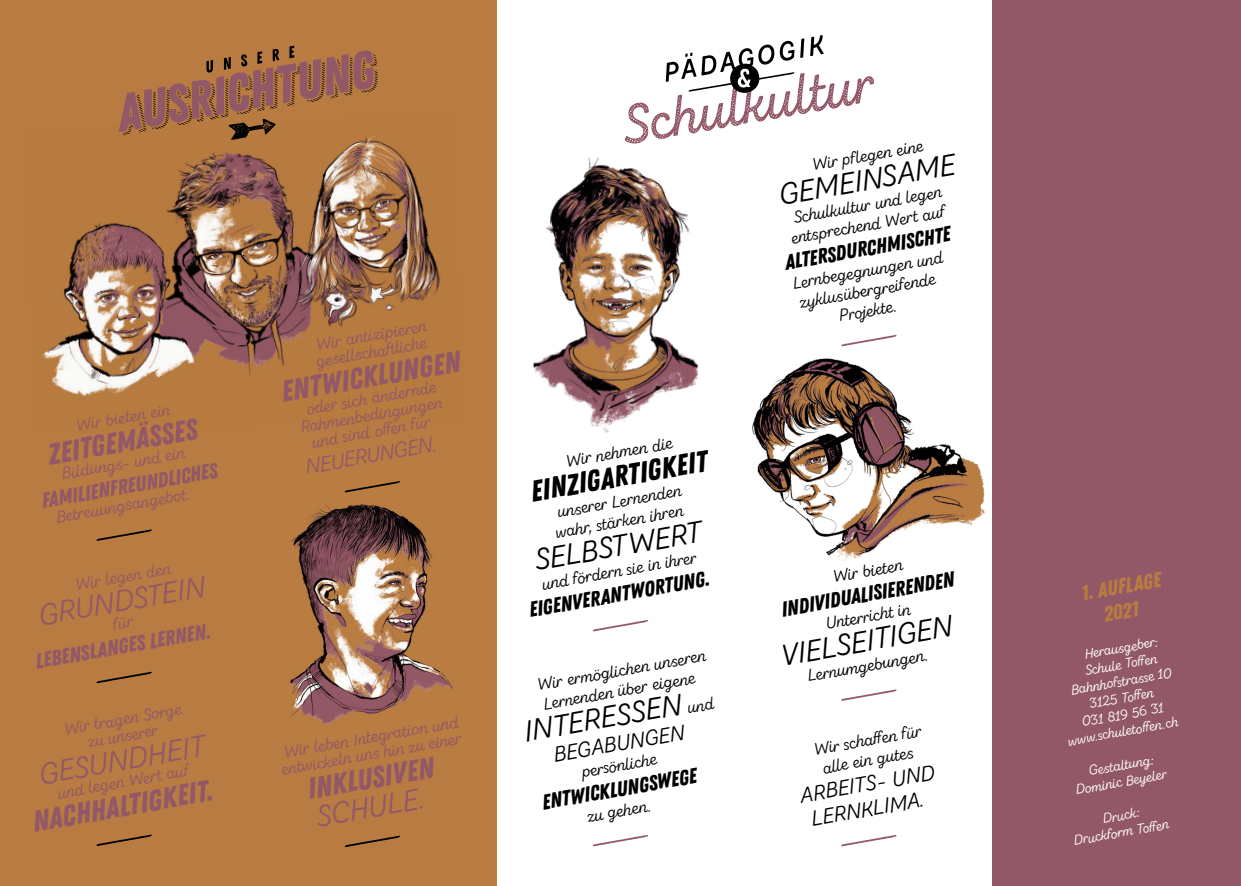
<style>
.page{position:relative;width:1241px;height:886px;background:#fff}
.page>*{position:absolute;margin:0;border:0;box-sizing:border-box;transform-origin:0 0}
.t1{font:29.75px "Zing Rust Base";color:#925867}
.t2{font:29.75px "Zing Rust Base";color:#000}
.t3{font:29.62px "Zing Script Rust R Base";color:#000}
.t4{font:29.62px "Zing Script Rust R Base";color:#925867}
.t5{font:21.38px "Zing Rust Base";color:#000}
.t6{font:21.38px "Zing Rust Base";color:#925867}
.t7{font:21.38px/24.9px "Zing Script Rust R Base";color:#000;text-align:center}
.t8{font:21.38px/25px "Zing Rust Base";color:#b87c42;text-align:center}
.t9{font:21.38px "Zing Script Rust R Base";color:#925867}
.t10{font:16.62px/20px "Zing Script Rust R Base";color:#000;text-align:center}
.t11{font:16.62px/16.6px "Zing Script Rust R Base";color:#925867;text-align:center}
.t12{font:13.75px "Zing Script Rust R Base";color:#fff}
.s1{font-size:16.62px}
</style>
<div class="page">
<div style="left:0;top:0;width:496px;height:886px;background:#b87c42"></div>
<div style="left:992px;top:0;width:248px;height:886px;background:#925867"></div>
<img style="left:533px;top:157px;width:166px;height:276px">
<img style="left:752px;top:346px;width:234px;height:215px">
<img style="left:290px;top:504px;width:163px;height:221px">
<img style="left:42px;top:140px;width:399px;height:256px">
<svg style="left:119px;top:46px;width:258px;height:94px"></svg>
<svg style="left:625px;top:35px;width:248px;height:109px"></svg>
<svg style="left:592px;top:620px;width:56px;height:11px"></svg>
<svg style="left:592px;top:835px;width:56px;height:11px"></svg>
<svg style="left:841px;top:335px;width:55px;height:11px"></svg>
<svg style="left:841px;top:689px;width:55px;height:12px"></svg>
<svg style="left:841px;top:835px;width:55px;height:11px"></svg>
<svg style="left:96px;top:529px;width:56px;height:12px"></svg>
<svg style="left:96px;top:671px;width:56px;height:12px"></svg>
<svg style="left:96px;top:834px;width:56px;height:12px"></svg>
<svg style="left:344px;top:481px;width:56px;height:12px"></svg>
<svg style="left:344px;top:835px;width:56px;height:12px"></svg>
<p class="t11" style="left:75px;top:417px;width:97px;rotate:-10deg">Wir bieten ein</p>
<p class="t1" style="left:45px;top:438px;width:153px;rotate:-10deg">zeitgemässes</p>
<p class="t11" style="left:60px;top:466px;width:126px;rotate:-10deg">Bildungs- und ein</p>
<p class="t6" style="left:39px;top:489px;width:180px;rotate:-10deg">familienfreundliches</p>
<p class="t11" style="left:55px;top:509px;width:138px;rotate:-10deg">Betreuungsangebot.</p>
<p class="t11" style="left:74px;top:577px;width:98px;rotate:-10deg">Wir legen den</p>
<p class="t4" style="left:35px;top:598px;width:171px;rotate:-10deg">GRUNDSTEIN</p>
<p class="t6" style="left:33px;top:649px;width:179px;rotate:-10deg">lebenslanges Lernen.</p>
<p class="t11" style="left:63px;top:721px;width:120px;rotate:-10deg">Wir tragen Sorge zu unserer</p>
<p class="t4" style="left:36px;top:757px;width:171px;rotate:-10deg">GESUNDHEIT</p>
<p class="t11" style="left:56px;top:785px;width:134px;rotate:-10deg">und legen Wert auf</p>
<p class="t1" style="left:29px;top:804px;width:184px;rotate:-10deg">Nachhaltigkeit.</p>
<p class="t11" style="left:312px;top:337px;width:116px;text-align:left;rotate:-10deg">Wir antizipieren gesellschaft liche</p>
<p class="t1" style="left:278px;top:375px;width:183px;rotate:-10deg">Entwicklungen</p>
<p class="t11" style="left:296px;top:403px;width:145px;rotate:-10deg">oder sich ändernde<br>Rahmenbedingungen und sind off en für</p>
<p class="t9" style="left:303px;top:454px;width:135px;rotate:-10deg">NEUERUNGEN.</p>
<p class="t11" style="left:277px;top:745px;width:184px;rotate:-10deg">Wir leben Integration und entwickeln uns hin zu einer</p>
<p class="t1" style="left:304px;top:772px;width:130px;rotate:-10deg">inklusiven</p>
<p class="t4" style="left:314px;top:799px;width:110px;rotate:-10deg">SCHULE.</p>
<p class="t10" style="left:564px;top:451px;width:109px;rotate:-10deg">Wir nehmen die</p>
<p class="t2" style="left:527px;top:475px;width:180px;rotate:-10deg">Einzigartigkeit</p>
<p class="t10" style="left:550px;top:503px;width:133px;rotate:-10deg">unserer Lernenden wahr, stärken ihren</p>
<p class="t3" style="left:532px;top:543px;width:171px;rotate:-10deg">SELBSTWERT</p>
<p class="t10" style="left:540px;top:574px;width:158px;rotate:-10deg">und fördern sie in ihrer</p>
<p class="t5" style="left:526px;top:598px;width:184px;rotate:-10deg">Eigenverantwortung.</p>
<p class="t10" style="left:535px;top:675px;width:172px;text-align:left;rotate:-10deg">Wir ermöglichen unseren<br>Lernenden über eigene</p>
<p class="t3" style="left:521px;top:714px;width:193px;rotate:-10deg">INTERESSEN <span class="s1">und</span></p>
<p class="t7" style="left:551px;top:743px;width:135px;rotate:-10deg">BEGABUNGEN</p>
<p class="t10" style="left:580px;top:762px;width:77px;rotate:-10deg">persönliche</p>
<p class="t5" style="left:539px;top:790px;width:158px;rotate:-10deg">Entwicklungswege</p>
<p class="t10" style="left:586px;top:806px;width:66px;rotate:-10deg">zu gehen.</p>
<p class="t10" style="left:810px;top:155px;width:114px;rotate:-10deg">Wir pflegen eine</p>
<p class="t3" style="left:775px;top:177px;width:180px;rotate:-10deg">GEMEINSAME</p>
<p class="t10" style="left:785px;top:209px;width:158px;rotate:-10deg">Schulkultur und legen entsprechend Wert auf</p>
<p class="t5" style="left:782px;top:250px;width:169px;rotate:-10deg">altersdurchmischte</p>
<p class="t10" style="left:791px;top:274px;width:154px;rotate:-10deg">Lernbegegnungen und</p>
<p class="t10" style="left:798px;top:293px;width:139px;rotate:-10deg">zyklusübergreifende</p>
<p class="t10" style="left:837px;top:306px;width:60px;rotate:-10deg">Projekte.</p>
<p class="t10" style="left:831px;top:567px;width:72px;rotate:-10deg">Wir bieten</p>
<p class="t5" style="left:778px;top:597px;width:177px;rotate:-10deg">individualisierenden</p>
<p class="t10" style="left:823px;top:614px;width:88px;rotate:-10deg">Unterricht in</p>
<p class="t3" style="left:778px;top:638px;width:176px;rotate:-10deg">VIELSEITIGEN</p>
<p class="t10" style="left:805px;top:666px;width:124px;rotate:-10deg">Lernumgebungen.</p>
<p class="t10" style="left:812px;top:739px;width:110px;rotate:-10deg">Wir schaff en für alle ein gutes</p>
<p class="t7" style="left:798px;top:783px;width:138px;rotate:-10deg">ARBEITS- UND<br>LERNKLIMA.</p>
<p class="t8" style="left:1078px;top:581px;width:82px;rotate:-10deg">1. Auflage<br>2021</p>
<p class="t12" style="left:1082px;top:646px;width:76px;rotate:-10deg">Herausgeber:</p>
<p class="t12" style="left:1083px;top:662px;width:74px;rotate:-10deg">Schule Toff en</p>
<p class="t12" style="left:1069px;top:682px;width:104px;rotate:-10deg">Bahnhofstrass e 10</p>
<p class="t12" style="left:1087px;top:695px;width:67px;rotate:-10deg">3125 Toff en</p>
<p class="t12" style="left:1080px;top:713px;width:85px;rotate:-10deg">031 819 56 31</p>
<p class="t12" style="left:1066px;top:732px;width:113px;rotate:-10deg">www.schuletoff en.ch</p>
<p class="t12" style="left:1087px;top:762px;width:67px;rotate:-10deg">Gestaltung:</p>
<p class="t12" style="left:1073px;top:781px;width:94px;rotate:-10deg">Dominic Beyeler</p>
<p class="t12" style="left:1100px;top:810px;width:39px;rotate:-10deg">Druck:</p>
<p class="t12" style="left:1071px;top:832px;width:98px;rotate:-10deg">Druckform Toff en</p>
</div>
